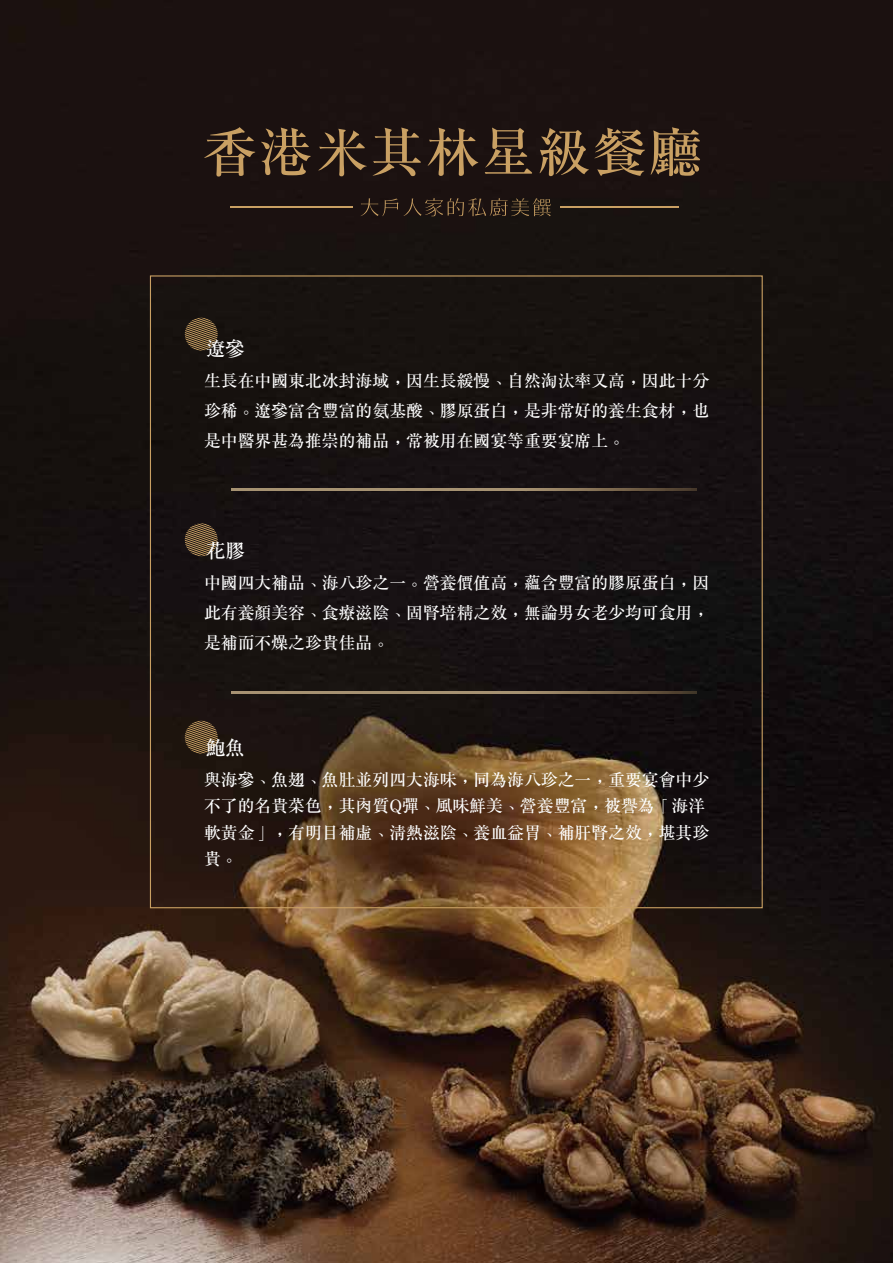
<style>
.page{position:relative;width:893px;height:1263px;background:#fff}
.page>*{position:absolute;margin:0;border:0;box-sizing:border-box;transform-origin:0 0}
.t1{font:52.8px "Old Newspapers Sung";letter-spacing:.055em;color:#c9a063}
.t2{font:19.5px "Old Newspapers Sung";color:#fff}
.t3{font:16.8px/30px "Old Newspapers Sung";color:#fff;text-align:justify}
</style>
<div class="page">
<img style="left:0;top:0;width:893px;height:1263px">
<hr style="left:560px;top:207px;width:119px;height:1px;background:#c9a063">
<hr style="left:230px;top:206px;width:122px;height:2px;background:#c9a063">
<svg style="left:361px;top:198px;width:37px;height:18px"></svg>
<svg style="left:404px;top:198px;width:147px;height:18px;background:#37291e"></svg>
<svg style="left:185px;top:318px;width:33px;height:33px"></svg>
<svg style="left:185px;top:523px;width:33px;height:33px"></svg>
<svg style="left:185px;top:721px;width:33px;height:33px"></svg>
<svg style="left:231px;top:489px;width:466px;height:2px"></svg>
<svg style="left:231px;top:692px;width:466px;height:2px"></svg>
<h1 class="t1" style="left:204px;top:125px;width:499px">香港米其林星級餐廳</h1>
<p class="t2" style="left:206px;top:339px;width:40px">遼參</p>
<p class="t3" style="left:204px;top:367px;width:507px">生長在中國東北冰封海域，因生長緩慢、自然淘汰率又高，因此十分珍稀。遼參富含豐富的氨基酸、膠原蛋白，是非常好的養生食材，也是中醫界甚為推崇的補品，常被用在國宴等重要宴席上。</p>
<p class="t2" style="left:206px;top:540px;width:40px">花膠</p>
<p class="t3" style="left:204px;top:569px;width:507px">中國四大補品、海八珍之一。營養價值高，蘊含豐富的膠原蛋白，因此有養顏美容、食療滋陰、固腎培精之效，無論男女老少均可食用，是補而不燥之珍貴佳品。</p>
<p class="t2" style="left:206px;top:738px;width:40px">鮑魚</p>
<p class="t3" style="left:204px;top:767px;width:507px;line-height:26.2px;text-align:left">與海參、魚翅、魚肚並列四大海味，同為海八珍之一，重要宴會中少不了的名貴菜色，其肉質Q彈、風味鮮美、營養豐富，被譽為「海洋軟黃金」，有明目補虛、清熱滋陰、養血益胃、補肝腎之效，堪其珍貴。</p>
</div>
